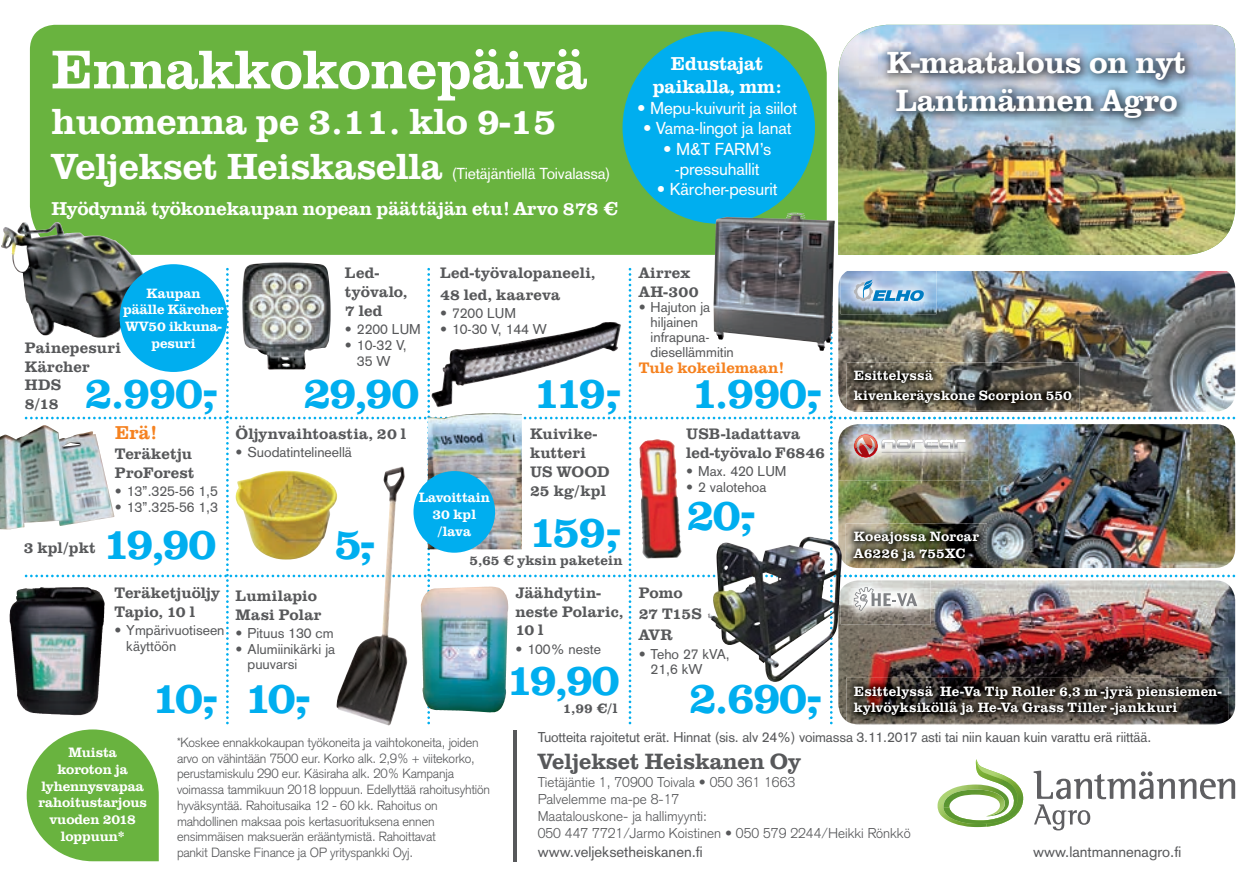
<style>
.page{position:relative;width:1260px;height:893px;background:#fff}
.page>*{position:absolute;margin:0;border:0;box-sizing:border-box;transform-origin:0 0}
.t1{font:500 56.52px "Clarendon URW";letter-spacing:-.01em;color:#fff}
.t2{font:500 45.5px "URW Clarendon T";letter-spacing:-.05em;color:#00aeef}
.t3{font:500 37.62px/45.1px "Clarendon URW";letter-spacing:-.01em;color:#fff}
.t4{font:500 31.5px/37.8px "URW Clarendon T";letter-spacing:-.01em;color:#fff}
.t5{font:500 22.75px "URW Clarendon T";letter-spacing:-.01em;color:#57585a}
.t6{font:500 19.25px/23.1px "Clarendon URW";letter-spacing:-.01em;color:#fff;text-align:center}
.t7{font:500 19.25px "Clarendon URW";color:#f58220}
.t8{font:16.97px/20.5px "Akzidenz Grotesk";letter-spacing:-.01em;color:#fff;text-align:center}
.t9{font:500 15.75px/18.9px "Clarendon URW";letter-spacing:.005em;color:#57585a}
.t10{font:15.75px "Akzidenz Grotesk";letter-spacing:-.01em;color:#fff}
.t11{font:500 15.75px "Clarendon URW";color:#f58220}
.t12{font:500 15.75px/21.3px "Clarendon URW";letter-spacing:-.015em;color:#57585a}
.t13{font:500 15.75px "URW Clarendon T";color:#57585a}
.t14{font:14.88px "Akzidenz Grotesk";color:#57585a}
.t15{font:14px/15.8px "Akzidenz Grotesk";color:#57585a}
.t16{font:500 14px/16.8px "Clarendon URW";letter-spacing:.005em;color:#fff}
.t17{font:300 14px/17px "Akzidenz Grotesk";color:#57585a}
.t18{font:500 14px/16.8px "URW Clarendon T";letter-spacing:-.01em;color:#fff;text-align:center}
.t19{font:500 14px "URW Clarendon T";letter-spacing:.005em;color:#57585a}
.t20{font:300 13.12px/15.8px "Akzidenz Grotesk";letter-spacing:-.015em;color:#57585a}
</style>
<div class="page">
<img style="left:10px;top:588px;width:15px;height:122px">
<div style="left:30px;top:25px;width:797px;height:230px;background:#69b33f"></div>
<img style="left:838px;top:25px;width:397px;height:230px">
<img style="left:879px;top:44px;width:317px;height:86px">
<img style="left:8px;top:435px;width:17px;height:5px">
<img style="left:246px;top:262px;width:81px;height:6px">
<img style="left:1px;top:222px;width:135px;height:70px">
<div style="left:623px;top:31px;width:192px;height:193px;background:#00aeef;border-radius:50%"></div>
<img style="left:25px;top:268px;width:1210px;height:593px">
<img style="left:713px;top:213px;width:122px;height:138px">
<img style="left:708px;top:537px;width:134px;height:145px">
<hr style="left:513px;top:730px;width:3px;height:131px;background:#57585a">
<img style="left:336px;top:467px;width:72px;height:259px">
<h1 class="t1" style="left:51px;top:37px;width:538px">Ennakkokonepäivä</h1>
<h3 class="t3" style="left:51px;top:99px;width:507px">huomenna pe 3.11. klo 9-15<br>Veljekset Heiskasella</h3>
<p class="t10" style="left:452px;top:164px;width:160px">(Tietäjäntiellä Toivalassa)</p>
<h3 class="t6" style="left:51px;top:197px;width:568px">Hyödynnä työkonekaupan nopean päättäjän etu! Arvo 878 €</h3>
<h3 class="t6" style="left:653px;top:53px;width:131px">Edustajat paikalla, mm:</h3>
<p class="t8" style="left:637px;top:98px;width:161px">• Mepu-kuivurit ja siilot</p>
<p class="t8" style="left:643px;top:118px;width:150px">• Vama-lingot ja lanat</p>
<p class="t8" style="left:663px;top:138px;width:109px">• M&amp;T FARM’s -pressuhallit</p>
<p class="t8" style="left:657px;top:179px;width:122px">• Kärcher-pesurit</p>
<p class="t16" style="left:123px;top:285px;width:102px;text-align:center">Kaupan<br>päälle Kärcher<br>WV50 ikkuna&shy;pesuri</p>
<h2 class="t2" style="left:84px;top:365px;width:134px">2.990 ,-</h2>
<p class="t9" style="left:25px;top:338px;width:98px">Painepesuri<br>Kärcher<br>HDS<br>8/18</p>
<h3 class="t7" style="left:115px;top:421px;width:43px">Erä!</h3>
<p class="t9" style="left:115px;top:444px;width:82px">Teräketju<br>ProForest</p>
<p class="t15" style="left:115px;top:483px;width:105px">• 13”.325-56 1,5</p>
<p class="t15" style="left:115px;top:499px;width:105px">• 13”.325-56 1,3</p>
<p class="t13" style="left:24px;top:538px;width:74px">3 kpl/pkt</p>
<h2 class="t2" style="left:103px;top:517px;width:116px">19,90</h2>
<p class="t9" style="left:114px;top:584px;width:107px">Teräketjuöljy<br>Tapio, 10 l</p>
<p class="t15" style="left:126px;top:623px;width:100px;text-indent:-12px">• Ympärivuotiseen käyttöön</p>
<h2 class="t2" style="left:152px;top:671px;width:67px">10 ,-</h2>
<p class="t9" style="left:345px;top:264px;width:64px">Led&shy;työvalo,<br>7 led</p>
<p class="t15" style="left:345px;top:322px;width:77px">• 2200 LUM</p>
<p class="t15" style="left:345px;top:337px;width:63px;text-align:center">• 10-32 V,<br>35 W</p>
<h2 class="t2" style="left:303px;top:365px;width:118px">29,90</h2>
<p class="t9" style="left:440px;top:263px;width:157px;line-height:21.3px">Led-työvalopaneeli,<br>48 led, kaareva</p>
<p class="t15" style="left:440px;top:305px;width:77px">• 7200 LUM</p>
<p class="t15" style="left:440px;top:321px;width:108px">• 10-30 V, 144 W</p>
<h2 class="t2" style="left:533px;top:365px;width:89px">119 ,-</h2>
<p class="t9" style="left:236px;top:425px;width:172px">Öljynvaihtoastia, 20 l</p>
<p class="t15" style="left:236px;top:445px;width:118px">• Suodatintelineellä</p>
<h2 class="t2" style="left:334px;top:517px;width:41px">5,-</h2>
<p class="t9" style="left:236px;top:586px;width:87px">Lumilapio<br>Masi Polar</p>
<p class="t15" style="left:236px;top:625px;width:100px">• Pituus 130 cm</p>
<p class="t15" style="left:248px;top:641px;width:89px;text-indent:-12px">• Alumiinikärki ja puuvarsi</p>
<h2 class="t2" style="left:244px;top:671px;width:67px">10 ,-</h2>
<p class="t9" style="left:530px;top:425px;width:81px">Kuivike&shy;kutteri<br>US WOOD<br>25 kg/kpl</p>
<p class="t16" style="left:419px;top:489px;width:73px;text-align:center">Lavoittain<br>30 kpl /lava</p>
<h2 class="t2" style="left:529px;top:504px;width:93px">159 ,-</h2>
<p class="t19" style="left:470px;top:552px;width:155px">5,65 € yksin paketein</p>
<p class="t9" style="left:515px;top:583px;width:109px">Jäähdytin&shy;neste Polaric,<br>10 l</p>
<p class="t15" style="left:515px;top:641px;width:87px">• 100% neste</p>
<h2 class="t2" style="left:506px;top:653px;width:116px">19,90</h2>
<p class="t19" style="left:563px;top:700px;width:56px">1,99 €/l</p>
<p class="t9" style="left:639px;top:264px;width:61px">Airrex<br>AH-300</p>
<p class="t15" style="left:651px;top:300px;width:85px;line-height:14.9px;text-indent:-12px">• Hajuton ja hiljainen infrapuna&shy;diesellämmitin</p>
<h2 class="t2" style="left:691px;top:365px;width:131px">1.990 ,-</h2>
<p class="t11" style="left:639px;top:359px;width:147px">Tule kokeilemaan!</p>
<p class="t9" style="left:686px;top:425px;width:140px">USB-ladattava led-työvalo F6846</p>
<p class="t15" style="left:686px;top:463px;width:102px">• Max. 420 LUM</p>
<p class="t15" style="left:686px;top:479px;width:82px">• 2 valotehoa</p>
<h2 class="t2" style="left:686px;top:487px;width:69px">20 ,-</h2>
<p class="t12" style="left:639px;top:582px;width:65px">Pomo<br>27 T15S<br>AVR</p>
<p class="t15" style="left:651px;top:646px;width:81px;text-indent:-12px">• Teho 27 kVA,<br>21,6 kW</p>
<h2 class="t2" style="left:688px;top:671px;width:134px">2.690 ,-</h2>
<h3 class="t4" style="left:887px;top:43px;width:302px">K-maatalous on nyt<br>Lantmännen Agro</h3>
<p class="t16" style="left:854px;top:366px;width:220px;line-height:19.2px">Esittelyssä<br>kivenkeräyskone Scorpion 550</p>
<p class="t16" style="left:854px;top:528px;width:127px">Koeajossa Norcar<br>A6226 ja 755XC</p>
<p class="t16" style="left:854px;top:683px;width:369px">Esittelyssä He-Va Tip Roller 6,3 m -jyrä piensiemen&shy;kylvöyksiköllä ja He-Va Grass Tiller -jankkuri</p>
<p class="t18" style="left:38px;top:744px;width:110px">Muista<br>koroton ja lyhennysvapaa rahoitustarjous vuoden 2018 loppuun*</p>
<p class="t20" style="left:177px;top:735px;width:315px">*Koskee ennakkokaupan työkoneita ja vaihtokoneita, joiden arvo on vähintään 7500 eur. Korko alk. 2,9% + viitekorko, perustamiskulu 290 eur. Käsiraha alk. 20% Kampanja voimassa tammikuun 2018 loppuun. Edellyttää rahoitusyhtiön hyväksyntää. Rahoitusaika 12 - 60 kk. Rahoitus on mahdollinen maksaa pois kertasuorituksena ennen ensimmäisen maksuerän erääntymistä. Rahoittavat<br>pankit Danske Finance ja OP yrityspankki Oyj.</p>
<p class="t15" style="left:538px;top:729px;width:615px">Tuotteita rajoitetut erät. Hinnat (sis. alv 24%) voimassa 3.11.2017 asti tai niin kauan kuin varattu erä riittää.</p>
<h3 class="t5" style="left:538px;top:748px;width:265px">Veljekset Heiskanen Oy</h3>
<p class="t17" style="left:538px;top:774px;width:374px">Tietäjäntie 1, 70900 Toivala • 050 361 1663<br>Palvelemme ma-pe 8-17<br>Maatalouskone- ja hallimyynti:<br>050 447 7721/Jarmo Koistinen • 050 579 2244/Heikki Rönkkö</p>
<p class="t14" style="left:538px;top:843px;width:167px">www.veljeksetheiskanen.fi</p>
<p class="t14" style="left:1033px;top:843px;width:150px">www.lantmannenagro.fi</p>
</div>
